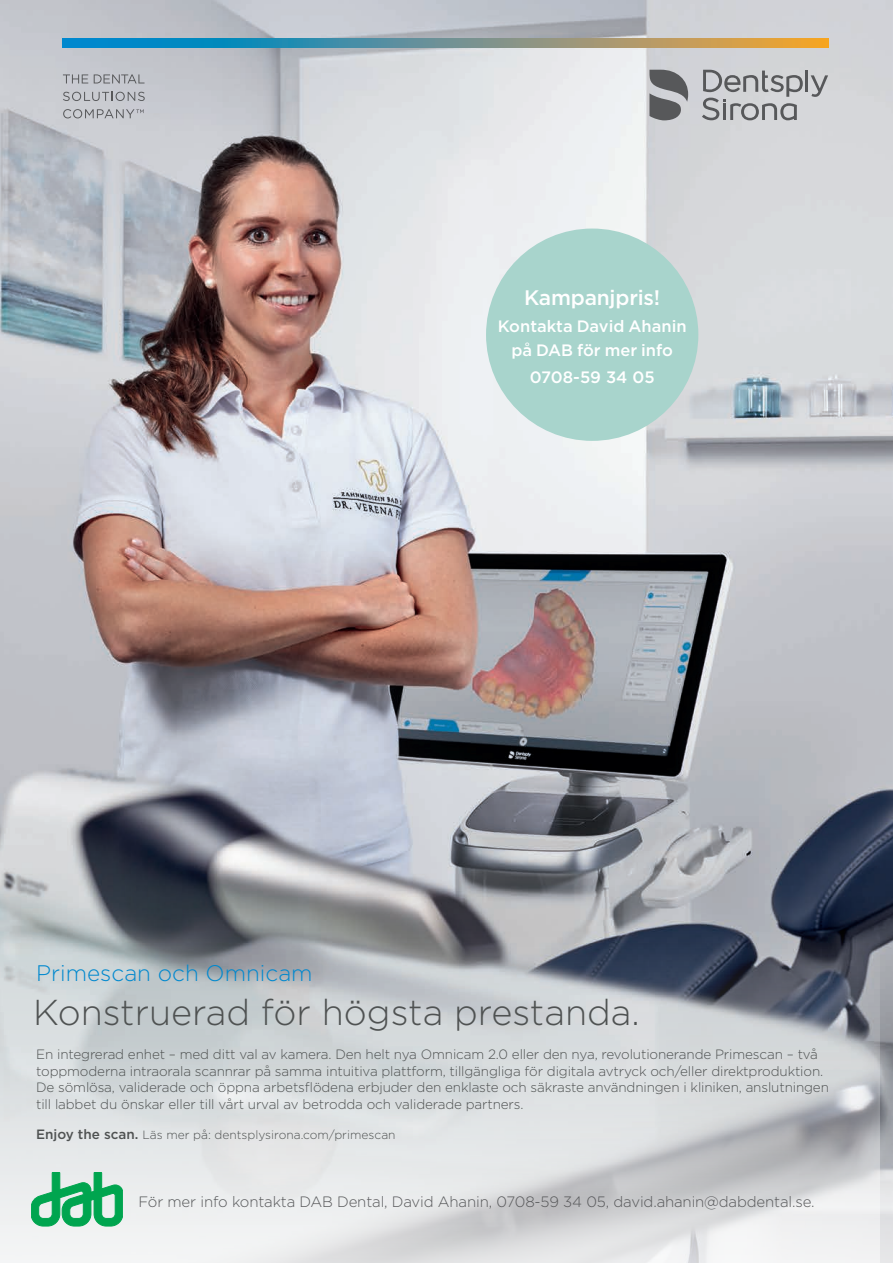
<style>
.page{position:relative;width:893px;height:1263px;background:#fff}
.page>*{position:absolute;margin:0;border:0;box-sizing:border-box;transform-origin:0 0}
._02_Zwischenhead_lig{font:300 36px "Gotham";color:#4f5252}
._02_Zwischenhead_lig-2{font:300 22.5px "Gotham";color:#0088ce}
.t1{font:500 21px "Gotham";letter-spacing:-.01em;color:#fff}
.t2{font:500 16.5px/24px "Gotham";color:#fff;text-align:center}
.t3{font:300 15px "Gotham";letter-spacing:-.01em;color:#57585a}
._02_Zwischenhead_lig-3{font:300 13.5px/16.5px "Gotham";letter-spacing:-.01em;color:#4f5252}
._02_Zwischenhead_lig-4{font:300 12px "Gotham";color:#4f5252}
.s1{font-weight:500;font-size:13.5px}
</style>
<div class="page">
<img style="left:0;top:0;width:893px;height:966px">
<svg style="left:0;top:926px;width:879px;height:40px;background:#787e87"></svg>
<svg style="left:0;top:966px;width:893px;height:297px;background:#cfd3d5"></svg>
<svg style="left:31px;top:1172px;width:92px;height:54px;background:#67c495"></svg>
<svg style="left:63px;top:39px;width:765px;height:8px;background:#6a928d"></svg>
<svg style="left:63px;top:74px;width:25px;height:9px"></svg>
<svg style="left:94px;top:74px;width:51px;height:9px"></svg>
<svg style="left:63px;top:92px;width:82px;height:9px"></svg>
<svg style="left:63px;top:109px;width:81px;height:9px"></svg>
<hr style="left:805px;top:71px;width:3px;height:21px;background:#57585a">
<svg style="left:811px;top:75px;width:17px;height:22px"></svg>
<svg style="left:702px;top:70px;width:101px;height:50px;background:#b0b2b4"></svg>
<svg style="left:649px;top:70px;width:39px;height:50px;background:#818285"></svg>
<div style="left:486px;top:229px;width:212px;height:212px;background:#a8d4cc;border-radius:50%"></div>
<p class="t1" style="left:524px;top:284px;width:138px">Kampanjpris!</p>
<p class="t2" style="left:498px;top:314px;width:190px">Kontakta David Ahanin på DAB för mer info</p>
<p class="t2" style="left:530px;top:365px;width:126px">0708-59 34 05</p>
<p class="_02_Zwischenhead_lig-2" style="left:36px;top:959px;width:278px">Primescan och Omnicam</p>
<p class="_02_Zwischenhead_lig" style="left:33px;top:989px;width:608px">Konstruerad för högsta prestanda.</p>
<p class="_02_Zwischenhead_lig-3" style="left:36px;top:1045px;width:794px">En integrerad enhet – med ditt val av kamera. Den helt nya Omnicam 2.0 eller den nya, revolutionerande Primescan – två toppmoderna intraorala scannrar på samma intuitiva plattform, tillgängliga för digitala avtryck och/eller direktproduktion.<br>De sömlösa, validerade och öppna arbetsflödena erbjuder den enklaste och säkraste användningen i kliniken, anslutningen till labbet du önskar eller till vårt urval av betrodda och validerade partners.</p>
<p class="_02_Zwischenhead_lig-4" style="left:36px;top:1127px;width:361px"><span class="s1">Enjoy the scan.</span> Läs mer på: dentsplysirona.com/primescan</p>
<p class="t3" style="left:138px;top:1192px;width:678px">För mer info kontakta DAB Dental, David Ahanin, 0708-59 34 05, david.ahanin@dabdental.se.</p>
</div>
